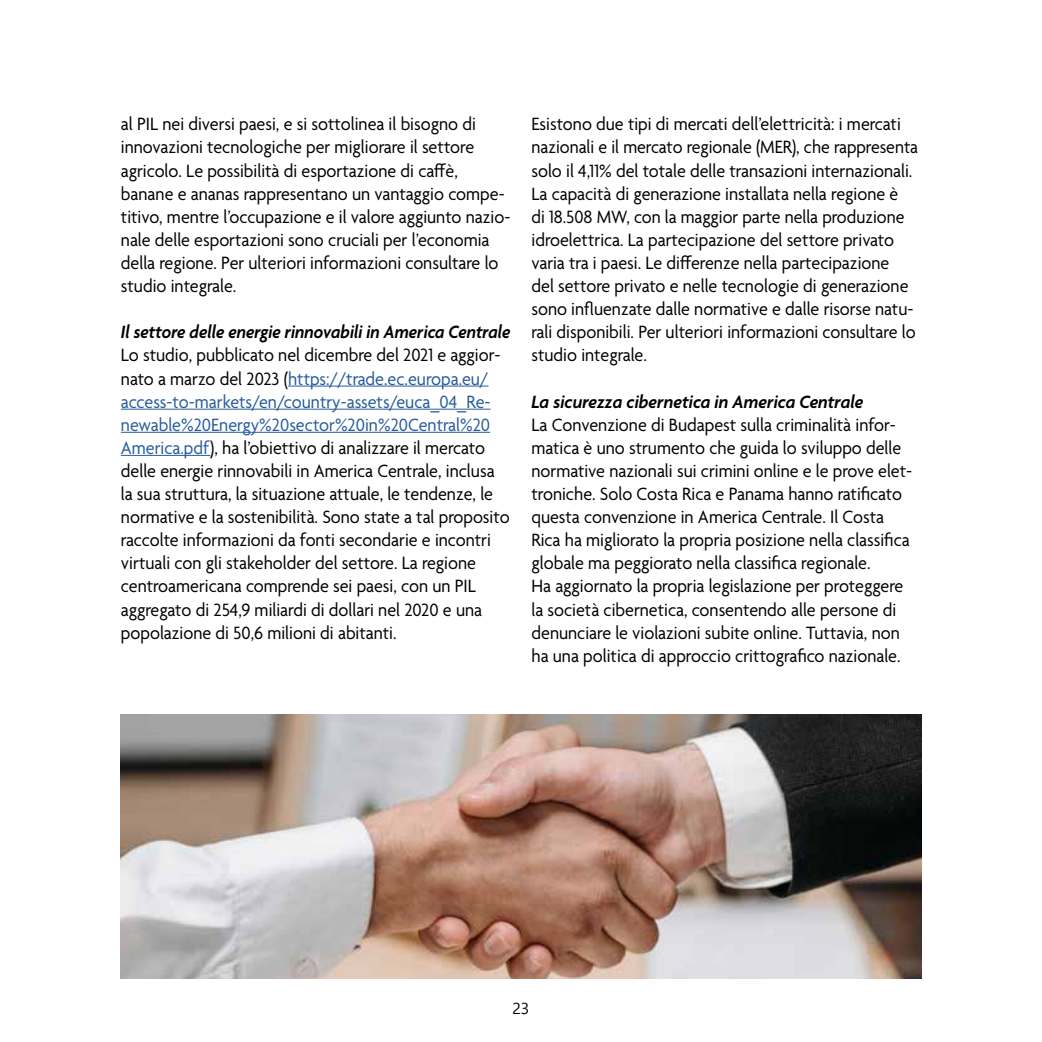
<style>
.page{position:relative;width:1042px;height:1042px;background:#fff}
.page>*{position:absolute;margin:0;border:0;box-sizing:border-box;transform-origin:0 0}
.t1{font:19.25px/23.1px "Agenda";color:#000;scale:.94 1}
.t2{font:italic 600 19.25px "Agenda";color:#000;scale:.91 1}
.t3{font:italic 600 19.25px "Agenda";color:#000;scale:.94 1}
.t4{font:15.75px "Ebrima";color:#000}
.s1{color:#275b9b}
</style>
<div class="page">
<hr style="left:288px;top:386px;width:200px;height:1px;background:#275b9b">
<hr style="left:121px;top:409px;width:369px;height:1px;background:#275b9b">
<hr style="left:121px;top:432px;width:369px;height:1px;background:#275b9b">
<hr style="left:121px;top:455px;width:89px;height:1px;background:#275b9b">
<img style="left:121px;top:714px;width:800px;height:264px">
<p class="t1" style="left:121px;top:112px;width:416px">al PIL nei diversi paesi, e si sottolinea il bisogno di innovazioni tecnologiche per migliorare il settore agricolo. Le possibilità di esportazione di caffè, banane e ananas rappresentano un vantaggio compe&shy;titivo, mentre l’occupazione e il valore aggiunto nazio&shy;nale delle esportazioni sono cruciali per l’economia della regione. Per ulteriori informazioni consultare lo studio integrale.</p>
<p class="t2" style="left:121px;top:320px;width:429px">Il settore delle energie rinnovabili in America Centrale</p>
<p class="t1" style="left:121px;top:343px;width:415px">Lo studio, pubblicato nel dicembre del 2021 e aggior&shy;nato a marzo del 2023 (<span class="s1">https://trade.ec.europa.eu/ access-to-markets/en/country-assets/euca_04_Re&shy;newable%20Energy%20sector%20in%20Central%20<br>America.pdf</span>), ha l’obiettivo di analizzare il mercato delle energie rinnovabili in America Centrale, inclusa la sua struttura, la situazione attuale, le tendenze, le normative e la sostenibilità. Sono state a tal proposito raccolte informazioni da fonti secondarie e incontri virtuali con gli stakeholder del settore. La regione centroamericana comprende sei paesi, con un PIL aggregato di 254,9 miliardi di dollari nel 2020 e una popolazione di 50,6 milioni di abitanti.</p>
<p class="t1" style="left:531px;top:112px;width:413px">Esistono due tipi di mercati dell’elettricità: i mercati nazionali e il mercato regionale (MER), che rappresenta solo il 4,11% del totale delle transazioni internazionali.<br>La capacità di generazione installata nella regione è<br>di 18.508 MW, con la maggior parte nella produzione idroelettrica. La partecipazione del settore privato varia tra i paesi. Le differenze nella partecipazione<br>del settore privato e nelle tecnologie di generazione sono influenzate dalle normative e dalle risorse natu&shy;rali disponibili. Per ulteriori informazioni consultare lo studio integrale.</p>
<p class="t3" style="left:531px;top:390px;width:355px">La sicurezza cibernetica in America Centrale</p>
<p class="t1" style="left:531px;top:413px;width:406px">La Convenzione di Budapest sulla criminalità infor&shy;matica è uno strumento che guida lo sviluppo delle normative nazionali sui crimini online e le prove elet&shy;troniche. Solo Costa Rica e Panama hanno ratificato questa convenzione in America Centrale. Il Costa Rica ha migliorato la propria posizione nella classifica globale ma peggiorato nella classifica regionale.<br>Ha aggiornato la propria legislazione per proteggere la società cibernetica, consentendo alle persone di denunciare le violazioni subite online. Tuttavia, non ha una politica di approccio crittografico nazionale.</p>
<p class="t4" style="left:512px;top:997px;width:18px">23</p>
</div>
